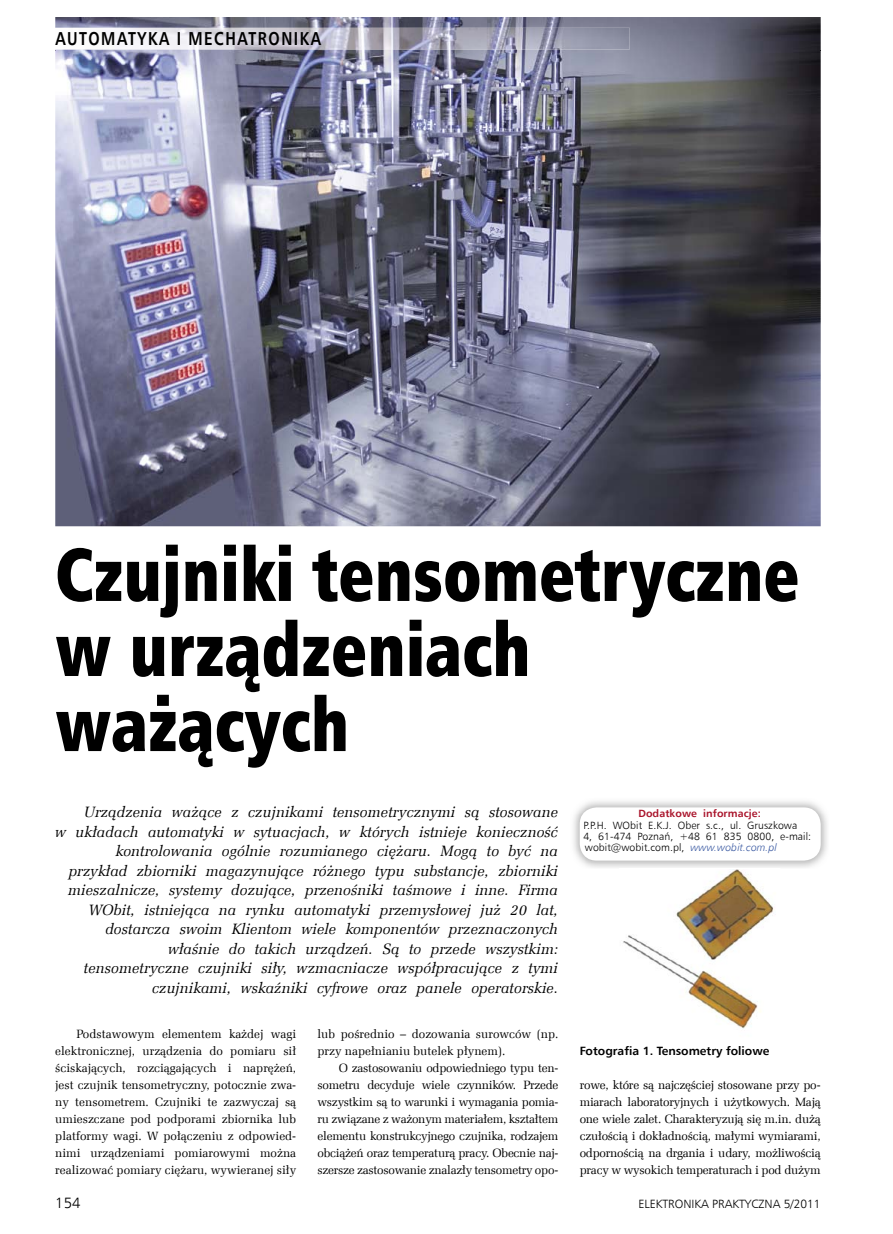
<style>
.page{position:relative;width:893px;height:1234px;background:#fff}
.page>*{position:absolute;margin:0;border:0;box-sizing:border-box;transform-origin:0 0}
.t1{font:75px/75px "Humnst 777 X Blk Cn EU";color:#000;scale:.9 1}
.t2{font:700 18.75px "Humnst 777 EU";letter-spacing:.1em;color:#000;scale:.8 1}
.t3{font:italic 15px/19.5px "Zapf Ellipt EU";letter-spacing:.005em;color:#000;text-align:right}
.t4{font:15px "Humnst 777 Lt EU";color:#000}
.t5{font:12px/17px "Zapf Ellipt EU";color:#000;text-align:justify}
.t6{font:700 12px "Humnst 777 EU";color:#000}
.t7{font:12px "Humnst 777 Lt EU";color:#000}
.t8{font:10.5px/11.2px "Humnst 777 Lt EU";letter-spacing:.005em;color:#000}
.t9{font:700 10.5px "Humnst 777 EU";letter-spacing:.005em;color:#a9132a}
.s1{font-style:italic;color:#3c5ba3}
</style>
<div class="page">
<img style="left:55px;top:17px;width:766px;height:509px">
<img style="left:55px;top:28px;width:575px;height:21px">
<img style="left:573px;top:801px;width:254px;height:67px">
<div style="left:580px;top:807px;width:241px;height:53px;background:#fff;border-radius:17px"></div>
<img style="left:620px;top:867px;width:160px;height:162px">
<h2 class="t2" style="left:55px;top:27px;width:333px">AUTOMATYKA I MECHATRONIKA</h2>
<h1 class="t1" style="left:55px;top:537px;width:829px">Czujniki tensometryczne w urządzeniach ważących</h1>
<p class="t3" style="left:55px;top:802px;width:504px">Urządzenia ważące z czujnikami tensometrycznymi są stosowane<br>w układach automatyki w sytuacjach, w których istnieje konieczność kontrolowania ogólnie rozumianego ciężaru. Mogą to być na przykład zbiorniki magazynujące różnego typu substancje, zbiorniki mieszalnicze, systemy dozujące, przenośniki taśmowe i inne. Firma WObit, istniejąca na rynku automatyki przemysłowej już 20 lat, dostarcza swoim Klientom wiele komponentów przeznaczonych właśnie do takich urządzeń. Są to przede wszystkim:<br>tensometryczne czujniki siły, wzmacniacze współpracujące z tymi czujnikami, wskaźniki cyfrowe oraz panele operatorskie.</p>
<p class="t9" style="left:638px;top:807px;width:124px">Dodatkowe informacje:</p>
<p class="t8" style="left:583px;top:819px;width:229px">P.P.H. WObit E.K.J. Ober s.c., ul. Gruszkowa<br>4, 61-474 Poznań, +48 61 835 0800, e-mail: wobit@wobit.com.pl, <span class="s1">www.wobit.com.pl</span></p>
<p class="t5" style="left:55px;top:1025px;width:242px;text-indent:21px">Podstawowym elementem każdej wagi elektronicznej, urządzenia do pomiaru sił ściskających, rozciągających i naprężeń, jest czujnik tensometryczny, potocznie zwa&shy;ny tensometrem. Czujniki te zazwyczaj są umieszczane pod podporami zbiornika lub platformy wagi. W połączeniu z odpowied&shy;nimi urządzeniami pomiarowymi można realizować pomiary ciężaru, wywieranej siły</p>
<p class="t5" style="left:317px;top:1025px;width:242px">lub pośrednio – dozowania surowców (np. przy napełnianiu butelek płynem).</p>
<p class="t5" style="left:317px;top:1059px;width:242px;text-indent:21px">O zastosowaniu odpowiedniego typu ten&shy;sometru decyduje wiele czynników. Przede wszystkim są to warunki i wymagania pomia&shy;ru związane z ważonym materiałem, kształtem elementu konstrukcyjnego czujnika, rodzajem obciążeń oraz temperaturą pracy. Obecnie naj&shy;szersze zastosowanie znalazły tensometry opo-</p>
<p class="t6" style="left:580px;top:1043px;width:191px">Fotografia 1. Tensometry foliowe</p>
<p class="t5" style="left:580px;top:1076px;width:242px">rowe, które są najczęściej stosowane przy po&shy;miarach laboratoryjnych i użytkowych. Mają one wiele zalet. Charakteryzują się m.in. dużą czułością i dokładnością, małymi wymiarami, odpornością na drgania i udary, możliwością pracy w wysokich temperaturach i pod dużym</p>
<p class="t4" style="left:55px;top:1193px;width:27px">154</p>
<p class="t7" style="left:638px;top:1196px;width:184px">ELEKTRONIKA PRAKTYCZNA 5/2011</p>
</div>
